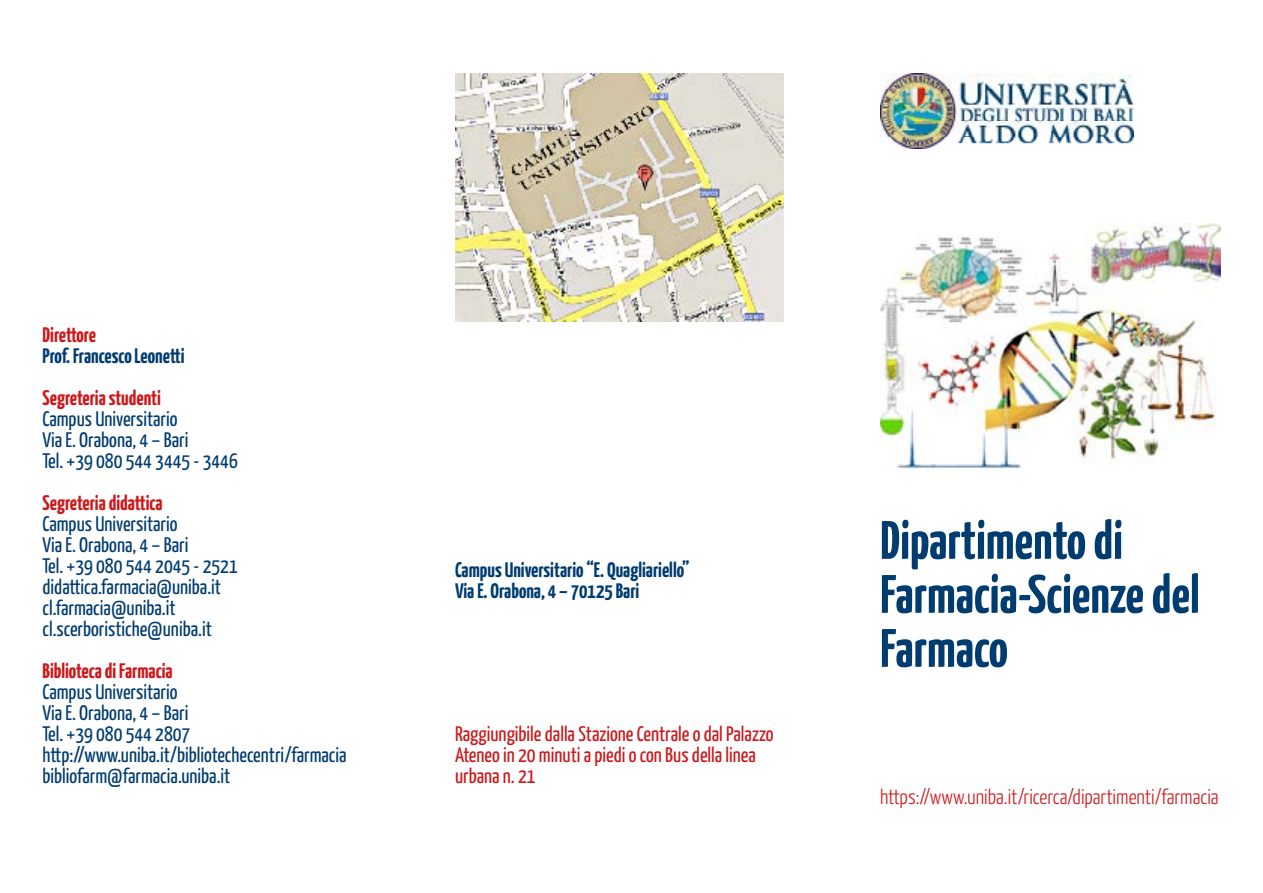
<style>
.page{position:relative;width:1263px;height:893px;background:#fff}
.page>*{position:absolute;margin:0;border:0;box-sizing:border-box;transform-origin:0 0}
.t1{font:700 54px/54px "Yanone Kaffeesatz";color:#003c70}
.t2{font:21px/21px "Yanone Kaffeesatz";color:#003c70}
.t3{font:21px/21px "Yanone Kaffeesatz";color:#cd171a}
.t4{font:700 21px/21px "Yanone Kaffeesatz";color:#003c70}
.t5{font:700 21px "Yanone Kaffeesatz";color:#cd171a}
.t6{font:300 21px "Yanone Kaffeesatz";color:#cd171a}
</style>
<div class="page">
<img style="left:880px;top:74px;width:253px;height:75px">
<img style="left:455px;top:74px;width:328px;height:247px">
<img style="left:880px;top:223px;width:340px;height:246px">
<p class="t5" style="left:43px;top:322px;width:55px">Direttore</p>
<p class="t4" style="left:43px;top:344px;width:144px">Prof. Francesco Leonetti</p>
<p class="t5" style="left:43px;top:385px;width:120px">Segreteria studenti</p>
<p class="t2" style="left:43px;top:407px;width:197px">Campus Universitario<br>Via E. Orabona, 4 – Bari<br>Tel. +39 080 544 3445 - 3446</p>
<p class="t5" style="left:43px;top:490px;width:122px">Segreteria didattica</p>
<p class="t2" style="left:43px;top:512px;width:197px">Campus Universitario<br>Via E. Orabona, 4 – Bari<br>Tel. +39 080 544 2045 - 2521 didattica.farmacia@uniba.it cl.farmacia@uniba.it cl.scerboristiche@uniba.it</p>
<p class="t5" style="left:43px;top:658px;width:132px">Biblioteca di Farmacia</p>
<p class="t2" style="left:43px;top:680px;width:306px">Campus Universitario<br>Via E. Orabona, 4 – Bari<br>Tel. +39 080 544 2807 http://www.uniba.it/bibliotechecentri/farmacia bibliofarm@farmacia.uniba.it</p>
<p class="t4" style="left:455px;top:559px;width:236px">Campus Universitario “E. Quagliariello”<br>Via E. Orabona, 4 – 70125 Bari</p>
<p class="t3" style="left:455px;top:722px;width:320px">Raggiungibile dalla Stazione Centrale o dal Palazzo<br>Ateneo in 20 minuti a piedi o con Bus della linea urbana n. 21</p>
<h1 class="t1" style="left:880px;top:512px;width:321px">Dipartimento di<br>Farmacia-Scienze del<br>Farmaco</h1>
<p class="t6" style="left:880px;top:784px;width:340px">https://www.uniba.it/ricerca/dipartimenti/farmacia</p>
</div>
